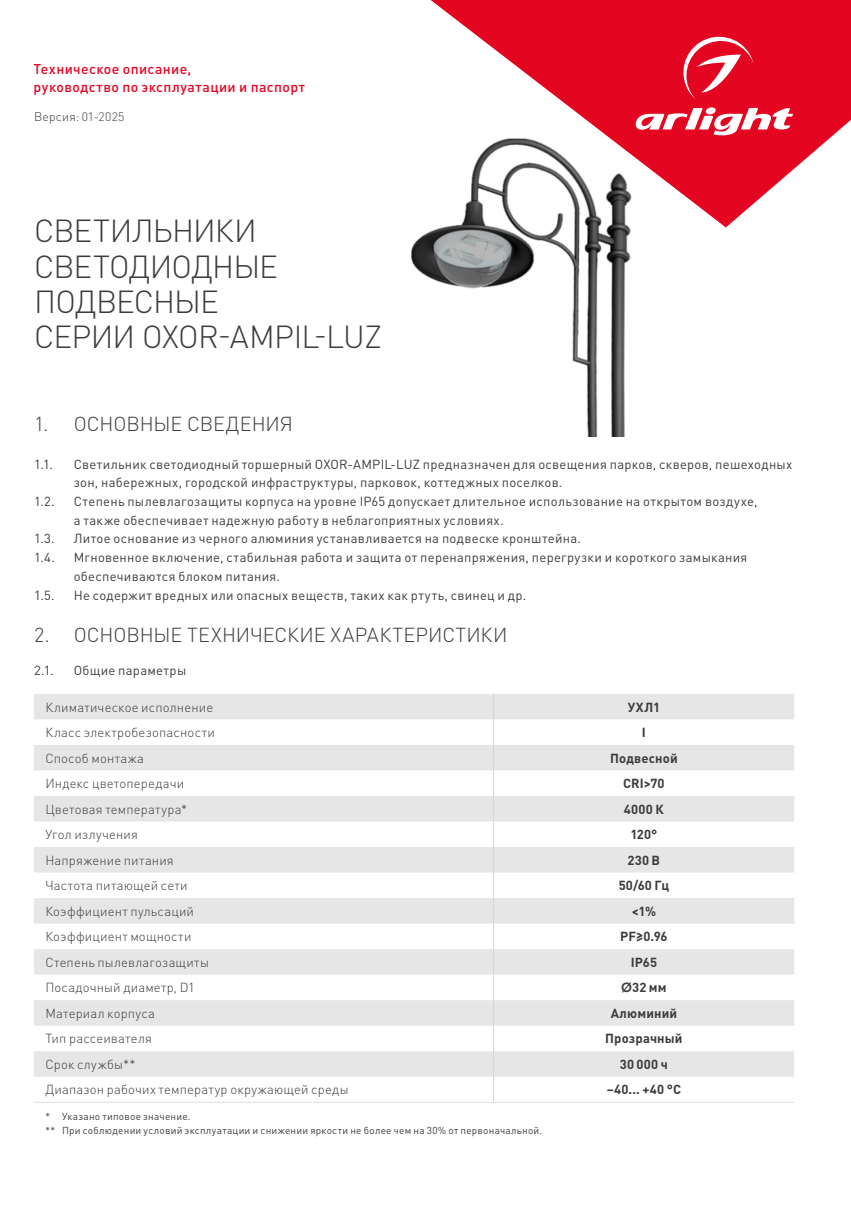
<style>
.page{position:relative;width:851px;height:1214px;background:#fff}
.page>*{position:absolute;margin:0;border:0;box-sizing:border-box;transform-origin:0 0}
.t1{font:300 31.6px/35px "DIN Pro";letter-spacing:-.025em;color:#3c3c3b}
.t2{font:300 20px "DIN Pro";letter-spacing:-.005em;color:#3c3c3b}
.t3{font:500 14px/18px "DIN Pro";letter-spacing:.03em;color:#e40521}
.t4{font:13px/18.8px "DIN Pro";letter-spacing:.02em;color:#3c3c3b}
.t5{font:300 13px "DIN Pro";letter-spacing:.015em;color:#3c3c3b}
.t6{font:700 13px "DIN Pro";letter-spacing:.01em;color:#3c3c3b}
.t7{font:300 12.2px "DIN Pro";letter-spacing:.015em;color:#3c3c3b}
.t8{font:10px/14px "DIN Pro";letter-spacing:.025em;color:#3c3c3b}
.s1{font-family:"Century Gothic"}
</style>
<div class="page">
<img style="left:411px;top:227px;width:220px;height:209px">
<svg style="left:34px;top:694px;width:760px;height:382px;fill:#e6e6e6"></svg>
<svg style="left:493px;top:694px;width:1px;height:407px"></svg>
<hr style="left:34px;top:1101px;width:459px;height:1px;background:#dedede">
<hr style="left:493px;top:1101px;width:301px;height:1px;background:#dedede">
<svg style="left:430px;top:0;width:420px;height:227px;fill:#e40521"></svg>
<svg style="left:632px;top:107px;width:161px;height:31px"></svg>
<svg style="left:678px;top:32px;width:75px;height:67px;background:#e83047"></svg>
<p class="t3" style="left:34px;top:60px;width:273px">Техническое описание,<br>руководство по эксплуатации и паспорт</p>
<p class="t7" style="left:34px;top:108px;width:92px">Версия: 01-2025</p>
<h1 class="t1" style="left:34px;top:212px;width:349px">СВЕТИЛЬНИКИ<br>СВЕТОДИОДНЫЕ<br>ПОДВЕСНЫЕ<br>СЕРИИ OXOR-AMPIL-LUZ</h1>
<h2 class="t2" style="left:34px;top:410px;width:260px">1. ОСНОВНЫЕ СВЕДЕНИЯ</h2>
<p class="t4" style="left:34px;top:454px;width:20px">1.1.</p>
<p class="t4" style="left:74px;top:454px;width:720px">Светильник светодиодный торшерный OXOR-AMPIL-LUZ предназначен для освещения парков, скверов, пешеходных зон, набережных, городской инфраструктуры, парковок, коттеджных поселков.</p>
<p class="t4" style="left:34px;top:491px;width:22px">1.2.</p>
<p class="t4" style="left:74px;top:491px;width:685px">Степень пылевлагозащиты корпуса на уровне IP65 допускает длительное использование на открытом воздухе, а также обеспечивает надежную работу в неблагоприятных условиях.</p>
<p class="t4" style="left:34px;top:528px;width:22px">1.3.</p>
<p class="t4" style="left:74px;top:528px;width:508px">Литое основание из черного алюминия устанавливается на подвеске кронштейна.</p>
<p class="t4" style="left:34px;top:547px;width:22px">1.4.</p>
<p class="t4" style="left:74px;top:547px;width:675px">Мгновенное включение, стабильная работа и защита от перенапряжения, перегрузки и короткого замыкания обеспечиваются блоком питания.</p>
<p class="t4" style="left:34px;top:585px;width:22px">1.5.</p>
<p class="t4" style="left:74px;top:585px;width:454px">Не содержит вредных или опасных веществ, таких как ртуть, свинец и др.</p>
<h2 class="t2" style="left:34px;top:621px;width:475px">2. ОСНОВНЫЕ ТЕХНИЧЕСКИЕ ХАРАКТЕРИСТИКИ</h2>
<p class="t4" style="left:34px;top:659px;width:21px">2.1.</p>
<p class="t4" style="left:74px;top:659px;width:114px">Общие параметры</p>
<p class="t5" style="left:45px;top:698px;width:169px">Климатическое исполнение</p>
<p class="t6" style="left:627px;top:698px;width:34px">УХЛ1</p>
<p class="t5" style="left:45px;top:723px;width:171px">Класс электробезопасности</p>
<p class="t6" style="left:641px;top:723px;width:5px">I</p>
<p class="t5" style="left:45px;top:749px;width:100px">Способ монтажа</p>
<p class="t6" style="left:610px;top:749px;width:69px">Подвесной</p>
<p class="t5" style="left:45px;top:774px;width:140px">Индекс цветопередачи</p>
<p class="t6" style="left:623px;top:774px;width:43px">CRI&gt;70</p>
<p class="t5" style="left:45px;top:800px;width:143px">Цветовая температура*</p>
<p class="t6" style="left:624px;top:800px;width:41px">4000 К</p>
<p class="t5" style="left:45px;top:825px;width:94px">Угол излучения</p>
<p class="t6" style="left:630px;top:825px;width:29px">120°</p>
<p class="t5" style="left:45px;top:851px;width:130px">Напряжение питания</p>
<p class="t6" style="left:627px;top:851px;width:34px">230 В</p>
<p class="t5" style="left:45px;top:876px;width:144px">Частота питающей сети</p>
<p class="t6" style="left:618px;top:876px;width:52px">50/60 Гц</p>
<p class="t5" style="left:45px;top:902px;width:150px">Коэффициент пульсаций</p>
<p class="t6" style="left:631px;top:902px;width:26px">&lt;1%</p>
<p class="t5" style="left:45px;top:927px;width:148px">Коэффициент мощности</p>
<p class="t6" style="left:620px;top:927px;width:49px">PF≥0.96</p>
<p class="t5" style="left:45px;top:953px;width:165px">Степень пылевлагозащиты</p>
<p class="t6" style="left:630px;top:953px;width:28px">IP65</p>
<p class="t5" style="left:45px;top:978px;width:151px">Посадочный диаметр, D1</p>
<p class="t6" style="left:621px;top:978px;width:47px"><span class="s1">Ø</span>32 мм</p>
<p class="t5" style="left:45px;top:1004px;width:111px">Материал корпуса</p>
<p class="t6" style="left:610px;top:1004px;width:68px">Алюминий</p>
<p class="t5" style="left:45px;top:1029px;width:108px">Тип рассеивателя</p>
<p class="t6" style="left:605px;top:1029px;width:79px">Прозрачный</p>
<p class="t5" style="left:45px;top:1055px;width:91px">Срок службы**</p>
<p class="t6" style="left:619px;top:1055px;width:50px">30 000 ч</p>
<p class="t5" style="left:45px;top:1080px;width:304px">Диапазон рабочих температур окружающей среды</p>
<p class="t6" style="left:606px;top:1080px;width:76px">–40... +40 °С</p>
<p class="t8" style="left:45px;top:1108px;width:498px">* Указано типовое значение.<br>** При соблюдении условий эксплуатации и снижении яркости не более чем на 30% от первоначальной.</p>
</div>
